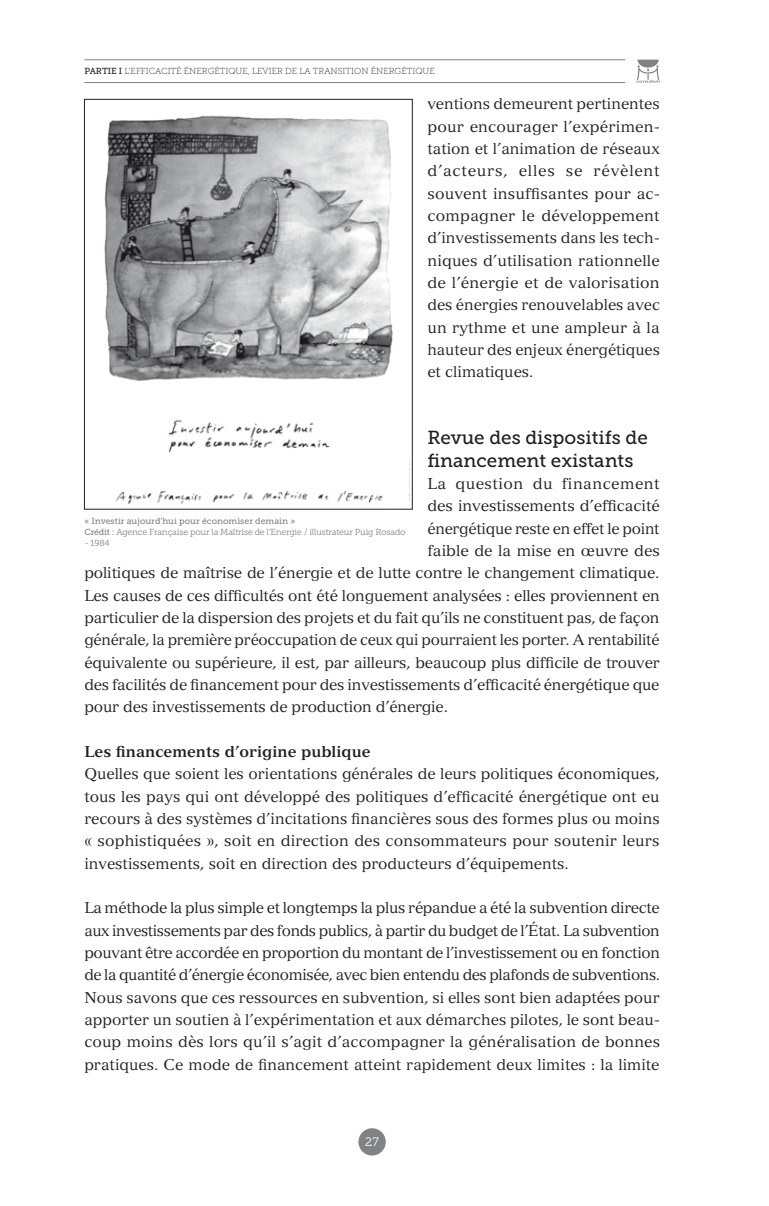
<style>
.page{position:relative;width:769px;height:1206px;background:#fff}
.page>*{position:absolute;margin:0;border:0;box-sizing:border-box;transform-origin:0 0}
.t1{font:18.9px/22.4px "Museo Slab 500";color:#231f20}
.t2{font:15.4px/22.4px "Versailles LT";letter-spacing:-.01em;color:#231f20;text-align:justify}
.t3{font:700 15.4px "Versailles LT";color:#231f20}
.t4{font:15.4px "Versailles LT";letter-spacing:.03em;color:#231f20}
.t5{font:12.25px "Museo Slab 300";color:#fff}
.t6{font:8.75px "Museo Slab 300";letter-spacing:-.02em;color:#808285}
.t7{font:8.75px "Museo Slab 100";color:#231f20}
.t8{font:8.75px "Museo Slab 500";color:#808285}
.s1{font-family:"Museo Slab 500"}
</style>
<div class="page">
<hr style="left:84px;top:59px;width:541px;height:1px;background:#808285">
<hr style="left:84px;top:82px;width:541px;height:1px;background:#808285">
<svg style="left:636px;top:60px;width:24px;height:23px"></svg>
<div style="left:358px;top:1128px;width:28px;height:27px;background:#808285;border-radius:50%"></div>
<img style="left:104px;top:115px;width:306px;height:389px">
<div style="left:84px;top:99px;width:328px;height:410px;border:1px solid #231f20"></div>
<p class="t7" style="left:84px;top:66px;width:352px"><span class="s1">PARTIE I</span> L’EFFICACITÉ ÉNERGÉTIQUE, LEVIER DE LA TRANSITION ÉNERGÉTIQUE</p>
<p class="t2" style="left:427px;top:93px;width:234px">ventions demeurent pertinentes pour encourager l’expérimen&shy;tation et l’animation de réseaux d’acteurs, elles se révèlent souvent insuffisantes pour ac&shy;compagner le développement d’investissements dans les tech&shy;niques d’utilisation rationnelle de l’énergie et de valorisation des énergies renouvelables avec un rythme et une ampleur à la hauteur des enjeux énergétiques et climatiques.</p>
<p class="t1" style="left:427px;top:426px;width:222px">Revue des dispositifs de financement existants</p>
<p class="t4" style="left:427px;top:474px;width:234px">La question du financement</p>
<p class="t2" style="left:427px;top:494px;width:234px">des investissements d’efficacité</p>
<p class="t2" style="left:427px;top:517px;width:234px">énergétique reste en effet le point</p>
<p class="t2" style="left:427px;top:539px;width:234px">faible de la mise en œuvre des</p>
<p class="t2" style="left:84px;top:561px;width:576px">politiques de maîtrise de l’énergie et de lutte contre le changement climatique.</p>
<p class="t2" style="left:84px;top:584px;width:577px">Les causes de ces difficultés ont été longuement analysées : elles proviennent en</p>
<p class="t2" style="left:84px;top:606px;width:577px">particulier de la dispersion des projets et du fait qu’ils ne constituent pas, de façon</p>
<p class="t2" style="left:84px;top:628px;width:577px">générale, la première préoccupation de ceux qui pourraient les porter. A rentabilité</p>
<p class="t2" style="left:84px;top:651px;width:577px">équivalente ou supérieure, il est, par ailleurs, beaucoup plus difficile de trouver</p>
<p class="t2" style="left:84px;top:673px;width:577px">des facilités de financement pour des investissements d’efficacité énergétique que</p>
<p class="t2" style="left:84px;top:695px;width:365px">pour des investissements de production d’énergie.</p>
<p class="t3" style="left:84px;top:742px;width:288px">Les financements d’origine publique</p>
<p class="t2" style="left:84px;top:762px;width:577px">Quelles que soient les orientations générales de leurs politiques économiques, tous les pays qui ont développé des politiques d’efficacité énergétique ont eu recours à des systèmes d’incitations financières sous des formes plus ou moins « sophistiquées », soit en direction des consommateurs pour soutenir leurs investissements, soit en direction des producteurs d’équipements.</p>
<p class="t2" style="left:84px;top:896px;width:577px">La méthode la plus simple et longtemps la plus répandue a été la subvention directe aux investissements par des fonds publics, à partir du budget de l’État. La subvention pouvant être accordée en proportion du montant de l’investissement ou en fonction de la quantité d’énergie économisée, avec bien entendu des plafonds de subventions.<br>Nous savons que ces ressources en subvention, si elles sont bien adaptées pour apporter un soutien à l’expérimentation et aux démarches pilotes, le sont beau&shy;coup moins dès lors qu’il s’agit d’accompagner la généralisation de bonnes pratiques. Ce mode de financement atteint rapidement deux limites : la limite</p>
<p class="t8" style="left:84px;top:516px;width:213px">« Investir aujourd’hui pour économiser demain »</p>
<p class="t6" style="left:84px;top:527px;width:323px"><span class="s1">Crédit :</span> Agence Française pour la Maîtrise de l’Energie / illustrateur Puig Rosado</p>
<p class="t6" style="left:84px;top:538px;width:27px">- 1984</p>
<p class="t5" style="left:365px;top:1135px;width:15px">27</p>
</div>
